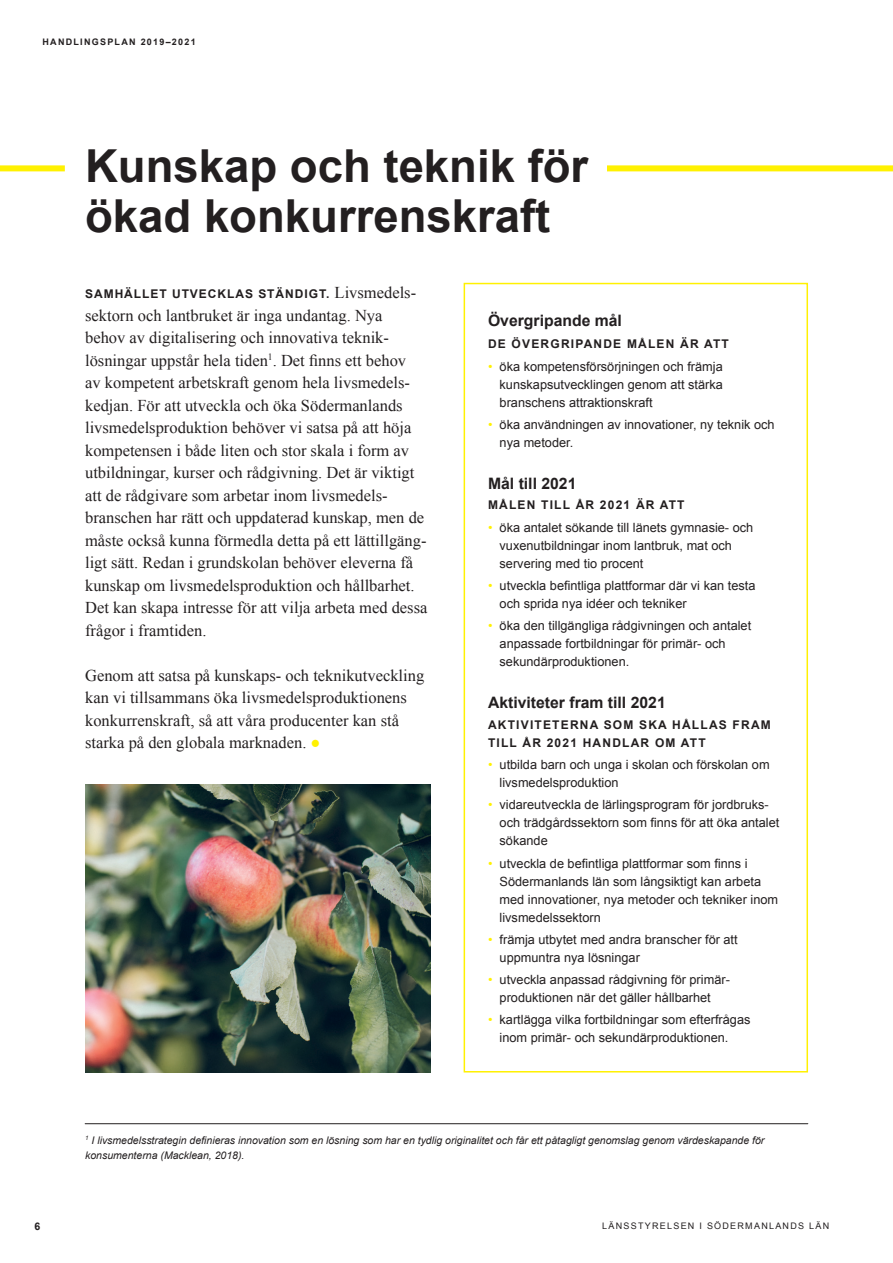
<style>
.page{position:relative;width:893px;height:1263px;background:#fff}
.page>*{position:absolute;margin:0;border:0;box-sizing:border-box;transform-origin:0 0}
.t1{font:700 45.45px/50.2px "Arial";color:#231f20}
.t2{font:16.5px/22.5px "Times New Roman";color:#231f20}
.t3{font:700 15.75px "Arial";color:#231f20}
.t4{font:12.75px/18px "Arial";color:#231f20}
.t5{font:700 12px/18px "Arial";letter-spacing:.1em;color:#231f20}
.t6{font:700 12px "Arial";letter-spacing:.08em;color:#231f20}
.t7{font:italic 10.5px/15px "Arial";color:#231f20}
.t8{font:700 10.5px "Arial";color:#231f20}
.t9{font:9px "Arial";letter-spacing:.14em;color:#231f20}
.t10{font:700 9px "Arial";letter-spacing:.14em;color:#231f20}
.s1{font-family:"Times New Roman";font-weight:400;font-size:16.5px}
.s2{color:#fff101}
</style>
<div class="page">
<div style="left:464px;top:283px;width:344px;height:789px;border:2px solid #fff101"></div>
<hr style="left:85px;top:1123px;width:723px;height:1px;background:#231f20">
<div style="left:607px;top:165px;width:286px;height:6px;background:#fff101"></div>
<div style="left:0;top:165px;width:65px;height:6px;background:#fff101"></div>
<img style="left:85px;top:784px;width:346px;height:288px">
<p class="t10" style="left:43px;top:36px;width:155px">HANDLINGSPLAN 2019–2021</p>
<h1 class="t1" style="left:85px;top:142px;width:505px">Kunskap och teknik för ökad konkurrenskraft</h1>
<p class="t6" style="left:85px;top:286px;width:333px">SAMHÄLLET UTVECKLAS STÄNDIGT. <span class="s1">Livsmedels-</span></p>
<p class="t2" style="left:85px;top:304px;width:344px">sektorn och lantbruket är inga undantag. Nya<br>behov av digitalisering och innovativa teknik&shy;lösningar uppstår hela tiden<sup>1</sup>. Det finns ett behov<br>av kompetent arbetskraft genom hela livsmedels&shy;kedjan. För att utveckla och öka Södermanlands livsmedelsproduktion behöver vi satsa på att höja kompetensen i både liten och stor skala i form av utbildningar, kurser och rådgivning. Det är viktigt att de rådgivare som arbetar inom livsmedels&shy;branschen har rätt och uppdaterad kunskap, men de måste också kunna förmedla detta på ett lättillgäng&shy;ligt sätt. Redan i grundskolan behöver eleverna få kunskap om livsmedelsproduktion och hållbarhet.<br>Det kan skapa intresse för att vilja arbeta med dessa frågor i framtiden.</p>
<p class="t2" style="left:85px;top:664px;width:341px">Genom att satsa på kunskaps- och teknikutveckling kan vi tillsammans öka livsmedelsproduktionens konkurrenskraft, så att våra producenter kan stå starka på den globala marknaden. <span class="s2">●</span></p>
<p class="t3" style="left:488px;top:310px;width:135px">Övergripande mål</p>
<p class="t5" style="left:488px;top:336px;width:242px">DE ÖVERGRIPANDE MÅLEN ÄR ATT</p>
<p class="t4" style="left:500px;top:357px;width:225px;text-align:justify;text-indent:-12px"><span class="s2">•</span> öka kompetensförsörjningen och främja kunskapsutvecklingen genom att stärka branschens attraktionskraft</p>
<p class="t4" style="left:500px;top:416px;width:277px;text-indent:-12px"><span class="s2">•</span> öka användningen av innovationer, ny teknik och nya metoder.</p>
<p class="t3" style="left:488px;top:473px;width:90px">Mål till 2021</p>
<p class="t5" style="left:488px;top:497px;width:198px">MÅLEN TILL ÅR 2021 ÄR ATT</p>
<p class="t4" style="left:500px;top:518px;width:255px;text-indent:-12px"><span class="s2">•</span> öka antalet sökande till länets gymnasie- och vuxenutbildningar inom lantbruk, mat och servering med tio procent</p>
<p class="t4" style="left:500px;top:577px;width:257px;text-indent:-12px"><span class="s2">•</span> utveckla befintliga plattformar där vi kan testa och sprida nya idéer och tekniker</p>
<p class="t4" style="left:500px;top:617px;width:253px;text-indent:-12px"><span class="s2">•</span> öka den tillgängliga rådgivningen och antalet anpassade fortbildningar för primär- och sekundärproduktionen.</p>
<p class="t3" style="left:488px;top:692px;width:179px">Aktiviteter fram till 2021</p>
<p class="t5" style="left:488px;top:716px;width:284px">AKTIVITETERNA SOM SKA HÅLLAS FRAM<br>TILL ÅR 2021 HANDLAR OM ATT</p>
<p class="t4" style="left:500px;top:756px;width:272px;text-indent:-12px"><span class="s2">•</span> utbilda barn och unga i skolan och förskolan om livsmedelsproduktion</p>
<p class="t4" style="left:500px;top:796px;width:281px;text-indent:-12px"><span class="s2">•</span> vidareutveckla de lärlingsprogram för jordbruks&shy;och trädgårdssektorn som finns för att öka antalet sökande</p>
<p class="t4" style="left:500px;top:854px;width:280px;text-indent:-12px"><span class="s2">•</span> utveckla de befintliga plattformar som finns i Södermanlands län som långsiktigt kan arbeta med innovationer, nya metoder och tekniker inom livsmedelssektorn</p>
<p class="t4" style="left:500px;top:930px;width:240px;text-indent:-12px"><span class="s2">•</span> främja utbytet med andra branscher för att uppmuntra nya lösningar</p>
<p class="t4" style="left:488px;top:971px;width:243px;text-align:center"><span class="s2">•</span> utveckla anpassad rådgivning för primär&shy;produktionen när det gäller hållbarhet</p>
<p class="t4" style="left:500px;top:1011px;width:252px;text-indent:-12px"><span class="s2">•</span> kartlägga vilka fortbildningar som efterfrågas inom primär- och sekundärproduktionen.</p>
<p class="t8" style="left:35px;top:1219px;width:7px">6</p>
<p class="t7" style="left:85px;top:1132px;width:681px"><sup>1</sup> I livsmedelsstrategin definieras innovation som en lösning som har en tydlig originalitet och får ett påtagligt genomslag genom värdeskapande för konsumenterna (Macklean, 2018).</p>
<p class="t9" style="left:602px;top:1220px;width:228px">LÄNSSTYRELSEN I SÖDERMANLANDS LÄN</p>
</div>
